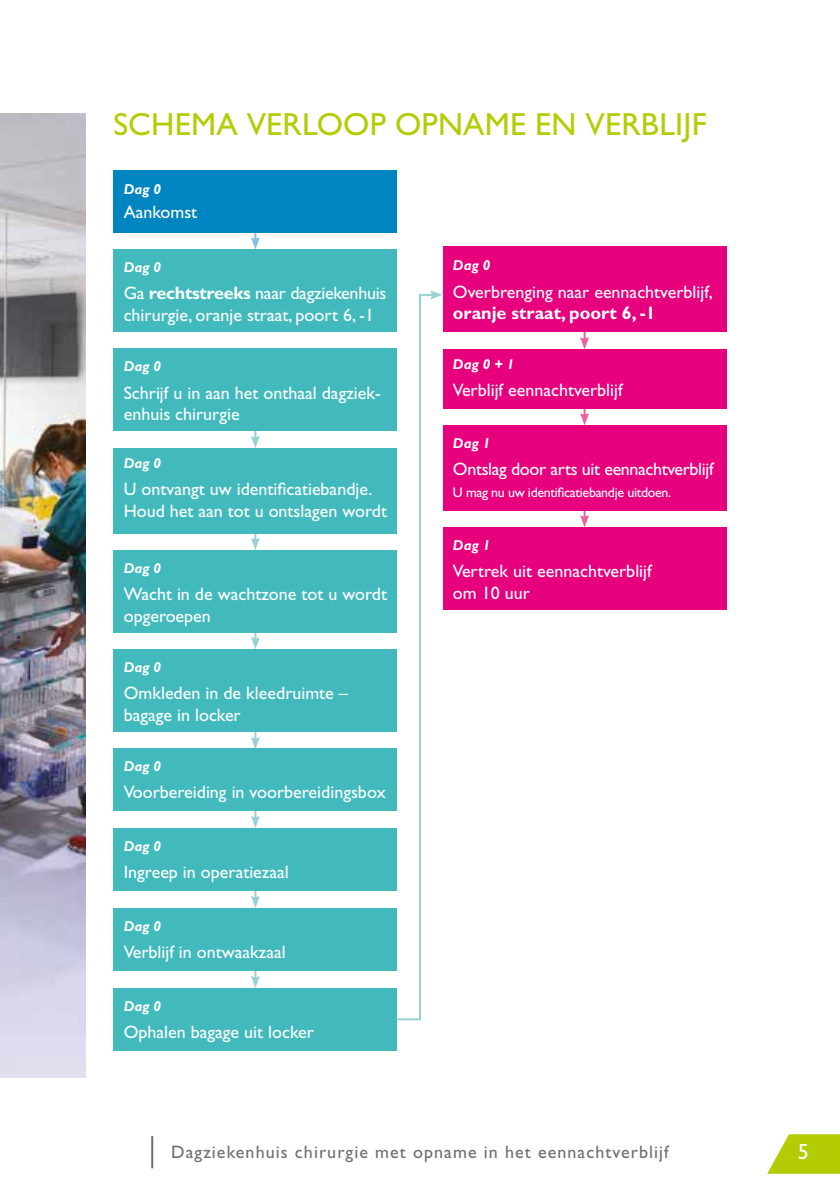
<style>
.page{position:relative;width:840px;height:1191px;background:#fff}
.page>*{position:absolute;margin:0;border:0;box-sizing:border-box;transform-origin:0 0}
.t1{font:32px "Gill Sans Std";letter-spacing:.01em;color:#b4cc04}
.t2{font:22px "Gill Sans Std";color:#fff}
.t3{font:18px/21.6px "Gill Sans Std";color:#fff}
.t4{font:18px "Gill Sans Std";letter-spacing:.06em;color:#706f6f}
.t5{font:18px "Gill Sans Std";letter-spacing:-.02em;color:#fff}
.t6{font:700 18px "Gill Sans Std";color:#fff}
.t7{font:italic 700 14.4px "Gill Sans Std";color:#fff}
.t8{font:14px "Gill Sans Std";letter-spacing:-.025em;color:#fff}
.s1{font-weight:700}
</style>
<div class="page">
<svg style="left:767px;top:1134px;width:72px;height:39px"></svg>
<hr style="left:151px;top:1136px;width:2px;height:32px;background:#706f6f">
<svg style="left:395px;top:290px;width:47px;height:731px"></svg>
<svg style="left:580px;top:332px;width:8px;height:17px"></svg>
<svg style="left:579px;top:408px;width:9px;height:17px"></svg>
<svg style="left:579px;top:510px;width:9px;height:17px"></svg>
<img style="left:0;top:113px;width:85px;height:964px">
<div style="left:442px;top:247px;width:284px;height:85px;background:#e6007d"></div>
<div style="left:442px;top:349px;width:284px;height:59px;background:#e6007d"></div>
<div style="left:442px;top:425px;width:284px;height:85px;background:#e6007d"></div>
<div style="left:442px;top:527px;width:284px;height:82px;background:#e6007d"></div>
<svg style="left:251px;top:232px;width:9px;height:17px"></svg>
<svg style="left:251px;top:431px;width:9px;height:17px"></svg>
<svg style="left:251px;top:533px;width:9px;height:17px"></svg>
<svg style="left:251px;top:632px;width:9px;height:17px"></svg>
<svg style="left:251px;top:731px;width:9px;height:17px"></svg>
<svg style="left:251px;top:811px;width:9px;height:17px"></svg>
<svg style="left:251px;top:890px;width:9px;height:18px"></svg>
<svg style="left:251px;top:970px;width:9px;height:18px"></svg>
<div style="left:113px;top:170px;width:284px;height:62px;background:#0085c0"></div>
<div style="left:113px;top:249px;width:284px;height:83px;background:#42babd"></div>
<div style="left:113px;top:448px;width:284px;height:85px;background:#42babd"></div>
<div style="left:113px;top:550px;width:284px;height:82px;background:#42babd"></div>
<div style="left:113px;top:649px;width:284px;height:82px;background:#42babd"></div>
<div style="left:113px;top:748px;width:284px;height:63px;background:#42babd"></div>
<div style="left:113px;top:828px;width:284px;height:62px;background:#42babd"></div>
<div style="left:113px;top:908px;width:284px;height:62px;background:#42babd"></div>
<div style="left:113px;top:988px;width:284px;height:62px;background:#42babd"></div>
<div style="left:113px;top:349px;width:284px;height:82px;background:#42babd"></div>
<h1 class="t1" style="left:113px;top:106px;width:594px">SCHEMA VERLOOP OPNAME EN VERBLIJF</h1>
<p class="t7" style="left:124px;top:181px;width:39px">Dag 0</p>
<p class="t3" style="left:124px;top:201px;width:75px">Aankomst</p>
<p class="t7" style="left:124px;top:259px;width:39px">Dag 0</p>
<p class="t3" style="left:124px;top:282px;width:264px">Ga <span class="s1">rechtstreeks</span> naar dagziekenhuis chirurgie, oranje straat, poort 6, -1</p>
<p class="t7" style="left:124px;top:358px;width:39px">Dag 0</p>
<p class="t3" style="left:124px;top:382px;width:258px">Schrijf u in aan het onthaal dagziek&shy;enhuis chirurgie</p>
<p class="t7" style="left:124px;top:455px;width:39px">Dag 0</p>
<p class="t3" style="left:124px;top:478px;width:265px">U ontvangt uw identificatiebandje.<br>Houd het aan tot u ontslagen wordt</p>
<p class="t7" style="left:124px;top:559px;width:39px">Dag 0</p>
<p class="t3" style="left:124px;top:583px;width:265px">Wacht in de wachtzone tot u wordt opgeroepen</p>
<p class="t7" style="left:124px;top:658px;width:39px">Dag 0</p>
<p class="t3" style="left:124px;top:682px;width:225px">Omkleden in de kleedruimte – bagage in locker</p>
<p class="t7" style="left:124px;top:758px;width:39px">Dag 0</p>
<p class="t3" style="left:124px;top:781px;width:263px">Voorbereiding in voorbereidingsbox</p>
<p class="t7" style="left:124px;top:837px;width:39px">Dag 0</p>
<p class="t3" style="left:124px;top:861px;width:166px">Ingreep in operatiezaal</p>
<p class="t7" style="left:124px;top:917px;width:39px">Dag 0</p>
<p class="t3" style="left:124px;top:941px;width:163px">Verblijf in ontwaakzaal</p>
<p class="t7" style="left:124px;top:997px;width:39px">Dag 0</p>
<p class="t3" style="left:124px;top:1021px;width:191px">Ophalen bagage uit locker</p>
<p class="t7" style="left:452px;top:257px;width:39px">Dag 0</p>
<p class="t3" style="left:452px;top:281px;width:261px">Overbrenging naar eennachtverblijf,</p>
<p class="t6" style="left:452px;top:302px;width:204px">oranje straat, poort 6, -1</p>
<p class="t7" style="left:452px;top:356px;width:63px">Dag 0 + 1</p>
<p class="t3" style="left:452px;top:379px;width:171px">Verblijf eennachtverblijf</p>
<p class="t7" style="left:452px;top:435px;width:39px">Dag 1</p>
<p class="t5" style="left:452px;top:459px;width:262px">Ontslag door arts uit eennachtverblijf</p>
<p class="t8" style="left:452px;top:484px;width:220px">U mag nu uw identificatiebandje uitdoen.</p>
<p class="t7" style="left:452px;top:537px;width:39px">Dag 1</p>
<p class="t3" style="left:452px;top:560px;width:200px">Vertrek uit eennachtverblijf om 10 uur</p>
<p class="t4" style="left:171px;top:1141px;width:499px">Dagziekenhuis chirurgie met opname in het eennachtverblijf</p>
<p class="t2" style="left:797px;top:1138px;width:12px">5</p>
</div>
